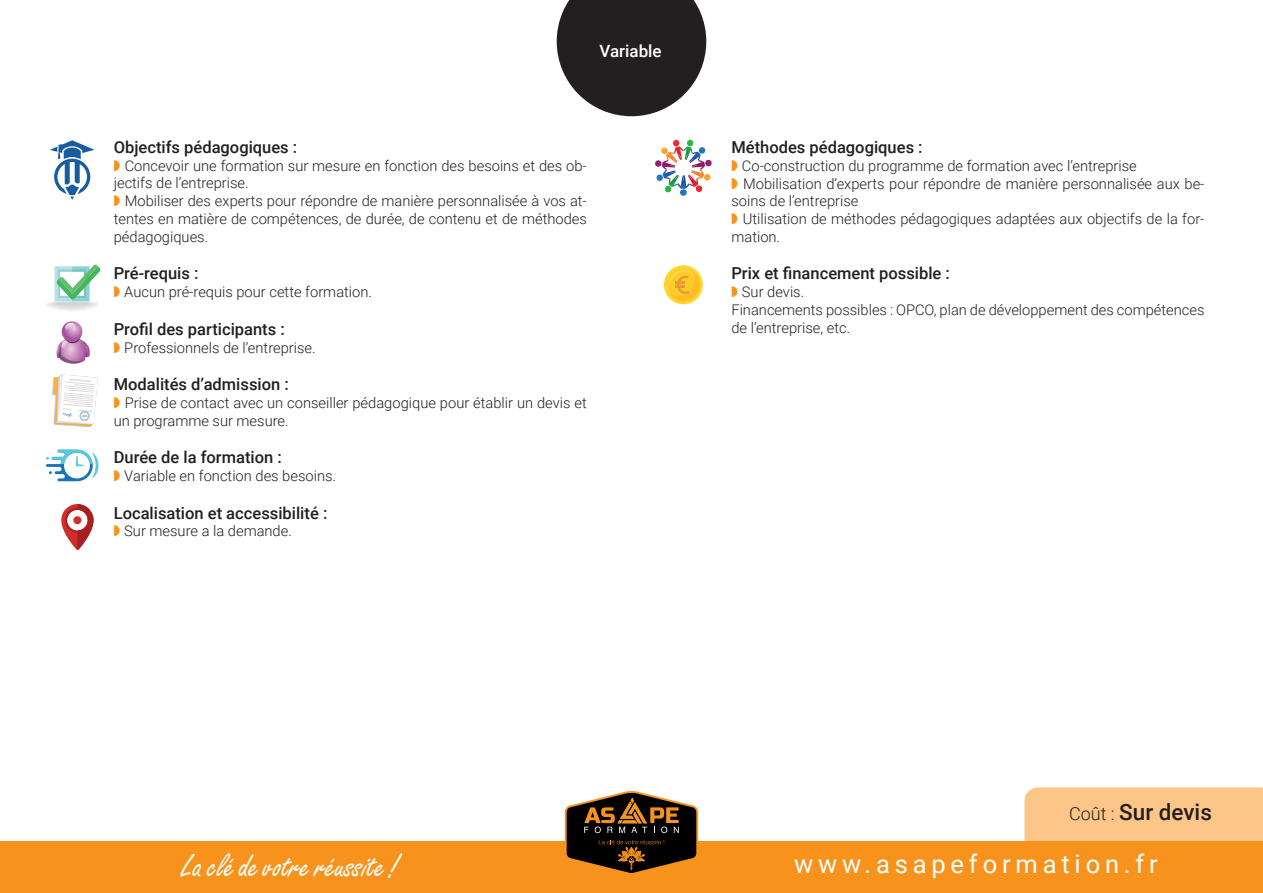
<style>
.page{position:relative;width:1263px;height:893px;background:#fff}
.page>*{position:absolute;margin:0;border:0;box-sizing:border-box;transform-origin:0 0}
.t1{font:34.5px "Grisette";color:#fff}
.t2{font:25.5px "Roboto";letter-spacing:.19em;color:#fff}
.t3{font:500 22.5px "Roboto";color:#231f20}
.t4{font:500 16.95px "Roboto";color:#fff}
.t5{font:500 16.5px "Roboto";color:#231f20}
.t6{font:300 14.7px/17.7px "Roboto";color:#231f20}
.s1{font-family:"Monotype Sorts";font-weight:400;color:#f7931d}
.s2{font-weight:300;font-size:18px}
</style>
<div class="page">
<svg style="left:557px;top:0;width:149px;height:116px;background:#444141"></svg>
<div style="left:1024px;top:787px;width:239px;height:55px;background:#fdc689"></div>
<div style="left:0;top:842px;width:1263px;height:51px;background:#f7931d"></div>
<svg style="left:61px;top:504px;width:33px;height:46px"></svg>
<svg style="left:46px;top:450px;width:52px;height:31px"></svg>
<svg style="left:52px;top:375px;width:46px;height:52px"></svg>
<svg style="left:47px;top:264px;width:54px;height:47px"></svg>
<svg style="left:57px;top:321px;width:33px;height:43px"></svg>
<svg style="left:655px;top:140px;width:57px;height:56px"></svg>
<div style="left:664px;top:265px;width:39px;height:39px;background:#ffd62a;border-radius:50%"></div>
<svg style="left:667px;top:268px;width:33px;height:33px"></svg>
<svg style="left:669px;top:270px;width:31px;height:31px"></svg>
<svg style="left:564px;top:791px;width:135px;height:82px"></svg>
<svg style="left:50px;top:140px;width:45px;height:60px"></svg>
<p class="t4" style="left:599px;top:39px;width:64px">Variable</p>
<p class="t5" style="left:114px;top:135px;width:185px">Objectifs pédagogiques :</p>
<p class="t6" style="left:114px;top:156px;width:475px"><span class="s1">W</span> Concevoir une formation sur mesure en fonction des besoins et des ob&shy;jectifs de l’entreprise.<br><span class="s1">W</span> Mobiliser des experts pour répondre de manière personnalisée à vos at&shy;tentes en matière de compétences, de durée, de contenu et de méthodes pédagogiques.</p>
<p class="t5" style="left:114px;top:262px;width:86px">Pré-requis :</p>
<p class="t6" style="left:114px;top:282px;width:260px"><span class="s1">W</span> Aucun pré-requis pour cette formation.</p>
<p class="t5" style="left:114px;top:317px;width:173px">Profil des participants :</p>
<p class="t6" style="left:114px;top:338px;width:203px"><span class="s1">W</span> Professionnels de l’entreprise.</p>
<p class="t5" style="left:114px;top:373px;width:177px">Modalités d’admission :</p>
<p class="t6" style="left:114px;top:393px;width:475px"><span class="s1">W</span> Prise de contact avec un conseiller pédagogique pour établir un devis et un programme sur mesure.</p>
<p class="t5" style="left:114px;top:446px;width:170px">Durée de la formation :</p>
<p class="t6" style="left:114px;top:466px;width:224px"><span class="s1">W</span> Variable en fonction des besoins.</p>
<p class="t5" style="left:114px;top:501px;width:215px">Localisation et accessibilité :</p>
<p class="t6" style="left:114px;top:522px;width:180px"><span class="s1">W</span> Sur mesure a la demande.</p>
<p class="t5" style="left:731px;top:135px;width:193px">Méthodes pédagogiques :</p>
<p class="t6" style="left:731px;top:156px;width:475px"><span class="s1">W</span> Co-construction du programme de formation avec l’entreprise<br><span class="s1">W</span> Mobilisation d’experts pour répondre de manière personnalisée aux be&shy;soins de l’entreprise<br><span class="s1">W</span> Utilisation de méthodes pédagogiques adaptées aux objectifs de la for&shy;mation.</p>
<p class="t5" style="left:731px;top:262px;width:220px">Prix et financement possible :</p>
<p class="t6" style="left:731px;top:283px;width:475px"><span class="s1">W</span> Sur devis.<br>Financements possibles : OPCO, plan de développement des compétences de l’entreprise, etc.</p>
<h3 class="t3" style="left:1069px;top:796px;width:144px"><span class="s2">Coût :</span> Sur devis</h3>
<h1 class="t1" style="left:182px;top:845px;width:218px">La clé de votre réussite !</h1>
<h2 class="t2" style="left:794px;top:846px;width:365px">www.asapeformation.fr</h2>
</div>
